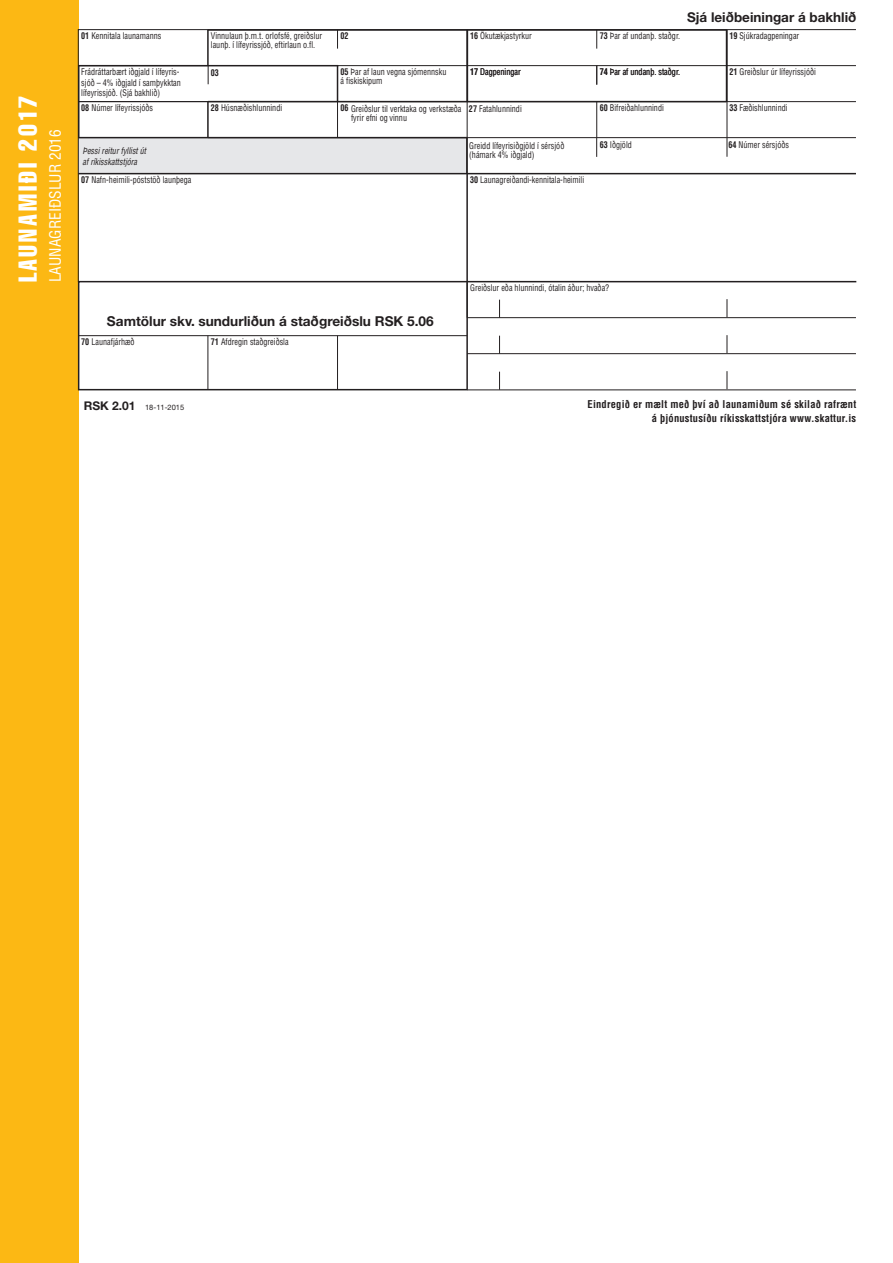
<style>
.page{position:relative;width:893px;height:1263px;background:#fff}
.page>*{position:absolute;margin:0;border:0;box-sizing:border-box;transform-origin:0 0}
.t1{font:extra-condensed 25.5px "Helvetica";letter-spacing:.12em;color:#fff}
.t2{font:condensed 15.3px "Helvetica";color:#fff}
.t3{font:700 13.65px "Helvetica Neue";color:#231f20}
.t4{font:700 13.5px "Helvetica Neue";color:#231f20}
.t5{font:700 condensed 10.5px/13.8px "Helvetica";letter-spacing:.02em;color:#231f20;text-align:right}
.t6{font:condensed 9px/9px "Helvetica";color:#231f20;scale:.9 1}
.t7{font:italic condensed 9px/10.8px "Helvetica";color:#231f20;scale:.9 1}
.t8{font:700 condensed 9px "Helvetica";color:#231f20;scale:.9 1}
.t9{font:7.5px "Helvetica Neue";color:#231f20}
.s1{font-weight:700}
.s2{font-weight:700;font-size:12px}
</style>
<div class="page">
<div style="left:0;top:0;width:79px;height:1263px;background:#fcb814"></div>
<svg style="left:77px;top:280px;width:780px;height:111px"></svg>
<hr style="left:78px;top:335px;width:389px;height:1px;background:#231f20">
<hr style="left:337px;top:336px;width:1px;height:54px;background:#231f20">
<hr style="left:208px;top:336px;width:1px;height:54px;background:#231f20">
<svg style="left:78px;top:29px;width:779px;height:253px"></svg>
<hr style="left:466px;top:138px;width:2px;height:36px;background:#231f20">
<svg style="left:208px;top:65px;width:1px;height:19px"></svg>
<svg style="left:727px;top:138px;width:1px;height:19px"></svg>
<svg style="left:596px;top:138px;width:1px;height:19px"></svg>
<svg style="left:727px;top:299px;width:1px;height:18px"></svg>
<svg style="left:727px;top:335px;width:1px;height:18px"></svg>
<svg style="left:727px;top:371px;width:1px;height:18px"></svg>
<hr style="left:337px;top:66px;width:1px;height:35px;background:#231f20">
<h1 class="t1" style="left:12px;top:282px;width:187px;rotate:-90deg">LAUNAMIÐI 2017</h1>
<h2 class="t2" style="left:46px;top:282px;width:154px;rotate:-90deg">LAUNAGREIÐSLUR 2016</h2>
<h3 class="t4" style="left:687px;top:9px;width:171px">Sjá leiðbeiningar á bakhlið</h3>
<p class="t6" style="left:81px;top:32px;width:90px"><span class="s1">01</span> Kennitala launamanns</p>
<p class="t6" style="left:211px;top:32px;width:125px">Vinnulaun þ.m.t. orlofsfé, greiðslur launþ. í lífeyrissjóð, eftirlaun o.fl.</p>
<p class="t8" style="left:340px;top:30px;width:10px">02</p>
<p class="t6" style="left:470px;top:32px;width:70px"><span class="s1">16</span> Ökutækjastyrkur</p>
<p class="t6" style="left:600px;top:32px;width:91px"><span class="s1">73</span> Þar af undanþ. staðgr.</p>
<p class="t6" style="left:729px;top:32px;width:79px"><span class="s1">19</span> Sjúkradagpeningar</p>
<p class="t6" style="left:81px;top:68px;width:111px">Frádráttarbært iðgjald í lífeyris-</p>
<p class="t6" style="left:729px;top:68px;width:98px"><span class="s1">21</span> Greiðslur úr lífeyrissjóði</p>
<p class="t6" style="left:81px;top:77px;width:112px;line-height:10.2px">sjóð – 4% iðgjald í samþykktan lífeyrissjóð. (Sjá bakhlið)</p>
<p class="t6" style="left:470px;top:68px;width:58px"><span class="s1">17</span> Dagpeningar</p>
<p class="t6" style="left:600px;top:68px;width:91px"><span class="s1">74</span> Þar af undanþ. staðgr.</p>
<p class="t6" style="left:340px;top:68px;width:119px"><span class="s1">05</span> Þar af laun vegna sjómennsku á fiskiskipum</p>
<p class="t8" style="left:211px;top:67px;width:10px">03</p>
<p class="t6" style="left:81px;top:104px;width:81px"><span class="s1">08</span> Númer lífeyrissjóðs</p>
<p class="t6" style="left:211px;top:104px;width:81px"><span class="s1">28</span> Húsnæðishlunnindi</p>
<p class="t6" style="left:340px;top:104px;width:136px"><span class="s1">06</span> Greiðslur til verktaka og verkstæða</p>
<p class="t6" style="left:600px;top:104px;width:73px"><span class="s1">60</span> Bifreiðahlunnindi</p>
<p class="t6" style="left:729px;top:104px;width:66px"><span class="s1">33</span> Fæðishlunnindi</p>
<p class="t6" style="left:351px;top:113px;width:64px">fyrir efni og vinnu</p>
<p class="t6" style="left:469px;top:104px;width:60px"><span class="s1">27</span> Fatahlunnindi</p>
<p class="t7" style="left:83px;top:145px;width:72px">Þessi reitur fyllist út af ríkisskattstjóra</p>
<p class="t6" style="left:469px;top:141px;width:107px">Greidd lífeyrisiðgjöld í sérsjóð (hámark 4% iðgjald)</p>
<p class="t6" style="left:600px;top:140px;width:37px"><span class="s1">63</span> Iðgjöld</p>
<p class="t6" style="left:728px;top:140px;width:69px"><span class="s1">64</span> Númer sérsjóðs</p>
<p class="t6" style="left:81px;top:176px;width:124px"><span class="s1">07</span> Nafn-heimili-póststöð launþega</p>
<p class="t6" style="left:470px;top:176px;width:128px"><span class="s1">30</span> Launagreiðandi-kennitala-heimili</p>
<h3 class="t3" style="left:107px;top:313px;width:328px">Samtölur skv. sundurliðun á staðgreiðslu RSK 5.06</h3>
<p class="t6" style="left:81px;top:338px;width:61px"><span class="s1">70</span> Launafjárhæð</p>
<p class="t6" style="left:211px;top:338px;width:88px"><span class="s1">71</span> Afdregin staðgreiðsla</p>
<p class="t6" style="left:470px;top:284px;width:156px">Greiðslur eða hlunnindi, ótalin áður; hvaða?</p>
<p class="t9" style="left:84px;top:403px;width:102px"><span class="s2">RSK 2.01</span> 18-11-2015</p>
<p class="t5" style="left:587px;top:398px;width:270px">Eindregið er mælt með því að launamiðum sé skilað rafrænt á þjónustusíðu ríkisskattstjóra www.skattur.is</p>
</div>
